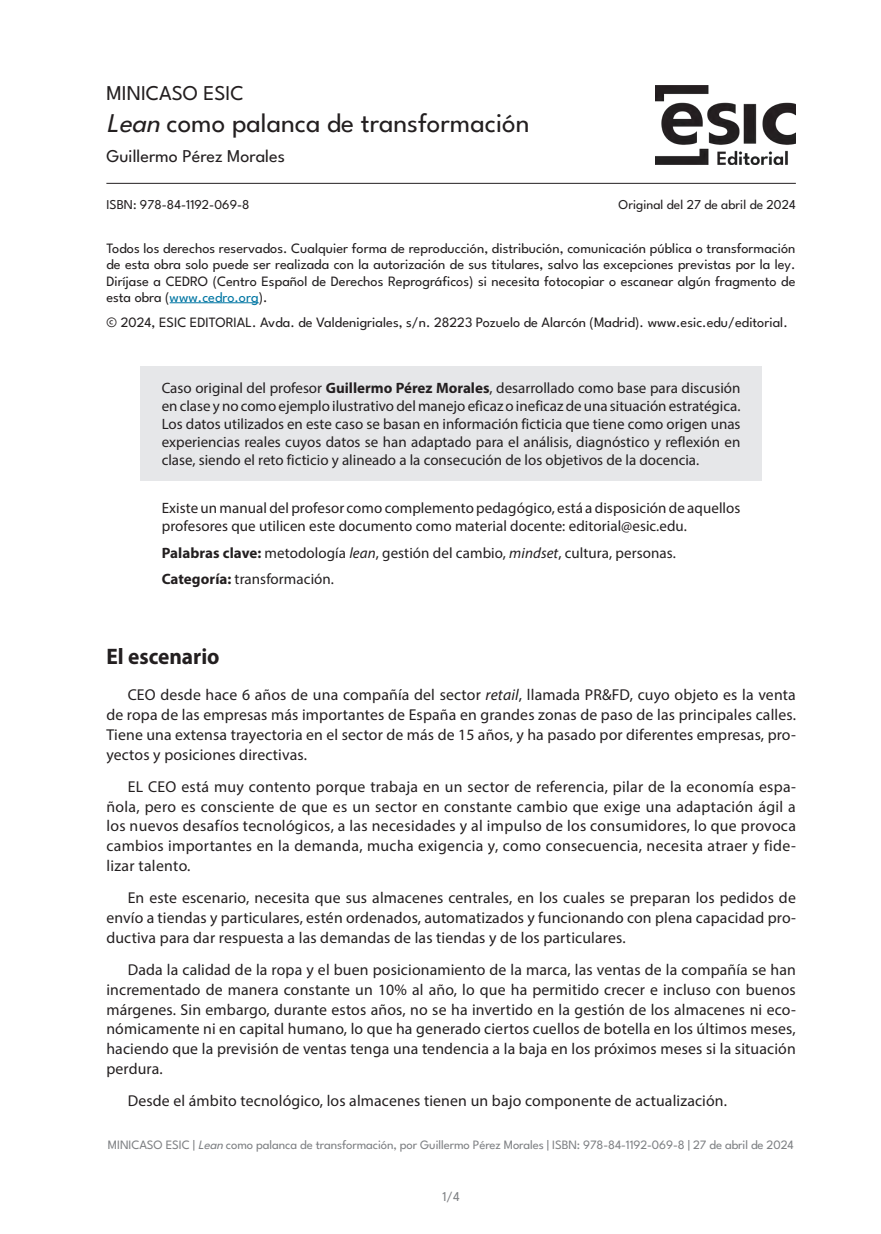
<style>
.page{position:relative;width:881px;height:1234px;background:#fff}
.page>*{position:absolute;margin:0;border:0;box-sizing:border-box;transform-origin:0 0}
.t1{font:27px "League Spartan";color:#231f20}
.H1{font:700 22.5px "Myriad Pro";color:#231f20;scale:.95 1}
.t2{font:21px "League Spartan";color:#231f20}
.t3{font:18px "League Spartan";color:#231f20}
.Texto_general{font:15.75px/19.6px "Myriad Pro";letter-spacing:.01em;color:#231f20;text-align:justify}
.cita{font:15px/18px "Myriad Pro";letter-spacing:.005em;color:#231f20;text-align:justify}
.t4{font:14.25px/16.5px "League Spartan";color:#231f20;text-align:justify}
.t5{font:13.5px "League Spartan";color:#231f20}
.t6{font:13.5px "League Spartan";color:#808285}
.t7{font:12.75px "League Spartan";letter-spacing:-.01em;color:#808285}
.s1{font-style:italic}
.s2{color:#0076a3}
.s3{font-weight:700}
</style>
<div class="page">
<img style="left:655px;top:85px;width:140px;height:79px">
<hr style="left:106px;top:183px;width:689px;height:1px;background:#231f20">
<hr style="left:170px;top:302px;width:88px;height:1px;background:#0076a3">
<div style="left:140px;top:366px;width:621px;height:114px;background:#e6e7e9"></div>
<p class="t2" style="left:106px;top:77px;width:139px">MINICASO ESIC</p>
<p class="t1" style="left:106px;top:103px;width:424px"><span class="s1">Lean</span>como palanca de transformación</p>
<p class="t3" style="left:106px;top:143px;width:180px">Guillermo Pérez Morales</p>
<p class="t5" style="left:106px;top:195px;width:145px">ISBN: 978-84-1192-069-8</p>
<p class="t5" style="left:618px;top:195px;width:178px">Original del 27 de abril de 2024</p>
<p class="t4" style="left:106px;top:238px;width:690px">Todos los derechos reservados. Cualquier forma de reproducción, distribución, comunicación pública o transformación de esta obra solo puede ser realizada con la autorización de sus titulares, salvo las excepciones previstas por la ley.<br>Diríjase a CEDRO (Centro Español de Derechos Reprográficos) si necesita fotocopiar o escanear algún fragmento de esta obra (<span class="s2">www.cedro.org</span>).</p>
<p class="t4" style="left:106px;top:313px;width:682px">© 2024, ESIC EDITORIAL. Avda. de Valdenigriales, s/n. 28223 Pozuelo de Alarcón (Madrid). www.esic.edu/editorial.</p>
<p class="cita" style="left:162px;top:378px;width:580px">Caso original del profesor <span class="s3">Guillermo Pérez Morales</span>, desarrollado como base para discusión en clase y no como ejemplo ilustrativo del manejo eficaz o ineficaz de una situación estratégica.<br>Los datos utilizados en este caso se basan en información ficticia que tiene como origen unas experiencias reales cuyos datos se han adaptado para el análisis, diagnóstico y reflexión en clase, siendo el reto ficticio y alineado a la consecución de los objetivos de la docencia.</p>
<p class="cita" style="left:162px;top:499px;width:580px">Existe un manual del profesor como complemento pedagógico, está a disposición de aquellos profesores que utilicen este documento como material docente: editorial@esic.edu.</p>
<p class="cita" style="left:162px;top:543px;width:515px"><span class="s3">Palabras clave:</span> metodología <span class="s1">lean</span>, gestión del cambio, <span class="s1">mindset</span>, cultura, personas.</p>
<p class="cita" style="left:162px;top:570px;width:174px"><span class="s3">Categoría:</span> transformación.</p>
<h2 class="H1" style="left:106px;top:641px;width:121px">El escenario</h2>
<p class="Texto_general" style="left:106px;top:685px;width:690px;text-indent:21px">CEO desde hace 6 años de una compañía del sector <span class="s1">retail</span>, llamada PR&amp;FD, cuyo objeto es la venta de ropa de las empresas más importantes de España en grandes zonas de paso de las principales calles.<br>Tiene una extensa trayectoria en el sector de más de 15 años, y ha pasado por diferentes empresas, pro&shy;yectos y posiciones directivas.</p>
<p class="Texto_general" style="left:106px;top:776px;width:690px;text-indent:21px">EL CEO está muy contento porque trabaja en un sector de referencia, pilar de la economía espa&shy;ñola, pero es consciente de que es un sector en constante cambio que exige una adaptación ágil a los nuevos desafíos tecnológicos, a las necesidades y al impulso de los consumidores, lo que provoca cambios importantes en la demanda, mucha exigencia y, como consecuencia, necesita atraer y fide&shy;lizar talento.</p>
<p class="Texto_general" style="left:106px;top:887px;width:690px;text-indent:21px">En este escenario, necesita que sus almacenes centrales, en los cuales se preparan los pedidos de envío a tiendas y particulares, estén ordenados, automatizados y funcionando con plena capacidad pro&shy;ductiva para dar respuesta a las demandas de las tiendas y de los particulares.</p>
<p class="Texto_general" style="left:106px;top:959px;width:690px;text-indent:21px">Dada la calidad de la ropa y el buen posicionamiento de la marca, las ventas de la compañía se han incrementado de manera constante un 10% al año, lo que ha permitido crecer e incluso con buenos márgenes. Sin embargo, durante estos años, no se ha invertido en la gestión de los almacenes ni eco&shy;nómicamente ni en capital humano, lo que ha generado ciertos cuellos de botella en los últimos meses, haciendo que la previsión de ventas tenga una tendencia a la baja en los próximos meses si la situación perdura.</p>
<p class="Texto_general" style="left:128px;top:1090px;width:600px">Desde el ámbito tecnológico, los almacenes tienen un bajo componente de actualización.</p>
<p class="t7" style="left:108px;top:1135px;width:687px">MINICASO ESIC | <span class="s1">Lean</span>como palanca de transformación, por Guillermo Pérez Morales | ISBN: 978-84-1192-069-8 | 27 de abril de 2024</p>
<p class="t6" style="left:442px;top:1185px;width:19px">1/4</p>
</div>
